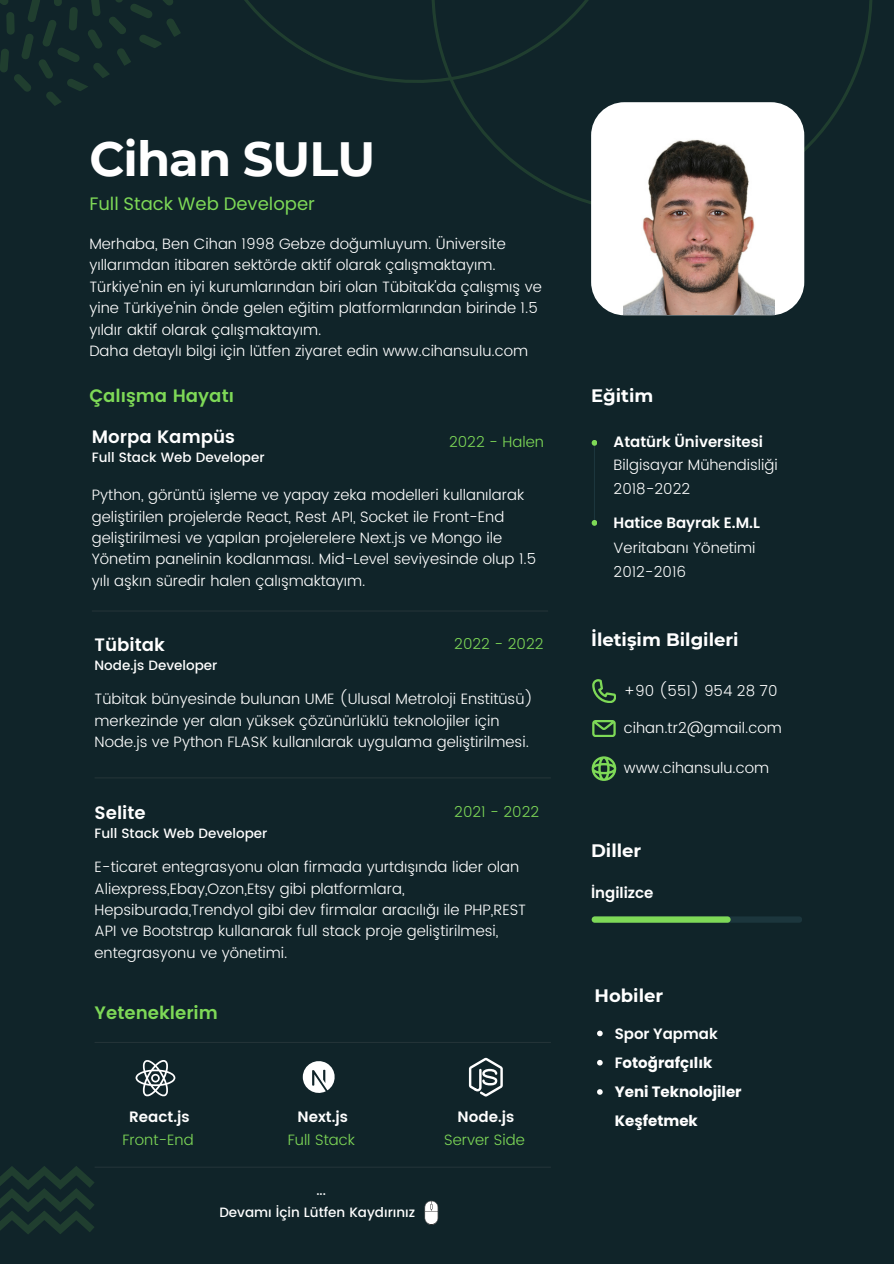
<style>
.page{position:relative;width:894px;height:1264px;background:#fff}
.page>*{position:absolute;margin:0;border:0;box-sizing:border-box;transform-origin:0 0}
.t1{font:700 48px "Montserrat";letter-spacing:-.02em;color:#fff}
.t2{font:700 18px "Montserrat";color:#fff}
.t3{font:600 18px "Poppins";color:#7ed957}
.t4{font:600 18px "Poppins";color:#fff}
.t5{font:18px "Poppins";color:#7ed957}
.t6{font:300 15px/21.3px "Poppins";color:#fff}
.t7{font:600 15px "Poppins";color:#fff}
.t8{font:300 15px "Poppins";color:#7ed957}
.t9{font:700 15px/29.2px "Poppins";color:#fff}
.t10{font:500 13.5px "Poppins";color:#fff}
.s1{font-weight:600}
</style>
<div class="page">
<div style="left:0;top:0;width:893px;height:1263px;background:#102429"></div>
<svg style="left:0;top:0;width:117px;height:106px"></svg>
<svg style="left:117px;top:0;width:755px;height:291px"></svg>
<div style="left:591px;top:102px;width:213px;height:213px;background:#fff;border-radius:33px"></div>
<hr style="left:593px;top:443px;width:2px;height:83px;background:#1c363d">
<svg style="left:591px;top:440px;width:6px;height:6px"></svg>
<svg style="left:591px;top:520px;width:6px;height:6px"></svg>
<div style="left:591px;top:916px;width:211px;height:6px;background:#1c363d;border-radius:3px"></div>
<div style="left:591px;top:916px;width:139px;height:6px;background:#7ed957;border-radius:3px"></div>
<svg style="left:592px;top:720px;width:23px;height:16px"></svg>
<svg style="left:591px;top:756px;width:25px;height:25px"></svg>
<svg style="left:592px;top:679px;width:23px;height:23px"></svg>
<hr style="left:92px;top:610px;width:456px;height:1px;background:#727272">
<hr style="left:95px;top:1041px;width:455px;height:2px;background:#727272">
<hr style="left:95px;top:1166px;width:455px;height:1px;background:#727272">
<img style="left:623px;top:139px;width:151px;height:176px">
<svg style="left:0;top:1166px;width:94px;height:68px"></svg>
<hr style="left:95px;top:777px;width:455px;height:1px;background:#727272">
<svg style="left:424px;top:1200px;width:14px;height:24px"></svg>
<svg style="left:135px;top:1060px;width:40px;height:36px"></svg>
<svg style="left:302px;top:1061px;width:33px;height:32px"></svg>
<svg style="left:469px;top:1057px;width:33px;height:39px"></svg>
<svg style="left:597px;top:1030px;width:5px;height:6px"></svg>
<svg style="left:597px;top:1059px;width:5px;height:6px"></svg>
<svg style="left:597px;top:1089px;width:5px;height:5px"></svg>
<p class="t1" style="left:89px;top:129px;width:287px">Cihan SULU</p>
<p class="t5" style="left:89px;top:191px;width:227px">Full Stack Web Developer</p>
<h4 class="t6" style="left:89px;top:233px;width:454px">Merhaba, Ben Cihan 1998 Gebze doğumluyum. Üniversite yıllarımdan itibaren sektörde aktif olarak çalışmaktayım.<br>Türkiye'nin en iyi kurumlarından biri olan Tübitak'da çalışmış ve yine Türkiye'nin önde gelen eğitim platformlarından birinde 1.5 yıldır aktif olarak çalışmaktayım.</h4>
<p class="t6" style="left:89px;top:340px;width:440px">Daha detaylı bilgi için lütfen ziyaret edin www.cihansulu.com</p>
<h4 class="t3" style="left:89px;top:385px;width:146px">Çalışma Hayatı</h4>
<p class="t4" style="left:92px;top:426px;width:145px">Morpa Kampüs</p>
<h2 class="t10" style="left:92px;top:449px;width:174px">Full Stack Web Developer</h2>
<h2 class="t8" style="left:449px;top:433px;width:96px">2022 - Halen</h2>
<h2 class="t6" style="left:92px;top:484px;width:446px">Python, görüntü işleme ve yapay zeka modelleri kullanılarak geliştirilen projelerde React, Rest API, Socket ile Front-End geliştirilmesi ve yapılan projelerelere Next.js ve Mongo ile Yönetim panelinin kodlanması. Mid-Level seviyesinde olup 1.5 yılı aşkın süredir halen çalışmaktayım.</h2>
<h4 class="t4" style="left:95px;top:633px;width:72px">Tübitak</h4>
<p class="t8" style="left:454px;top:635px;width:91px">2022 - 2022</p>
<h2 class="t6" style="left:95px;top:688px;width:440px">Tübitak bünyesinde bulunan UME (Ulusal Metroloji Enstitüsü) merkezinde yer alan yüksek çözünürlüklü teknolojiler için<br>Node.js ve Python FLASK kullanılarak uygulama geliştirilmesi.</h2>
<p class="t10" style="left:95px;top:657px;width:124px">Node.js Developer</p>
<h2 class="t4" style="left:95px;top:801px;width:53px">Selite</h2>
<h4 class="t10" style="left:95px;top:825px;width:174px">Full Stack Web Developer</h4>
<p class="t8" style="left:454px;top:803px;width:86px">2021 - 2022</p>
<h2 class="t6" style="left:95px;top:856px;width:433px">E-ticaret entegrasyonu olan firmada yurtdışında lider olan Aliexpress,Ebay,Ozon,Etsy gibi platformlara, Hepsiburada,Trendyol gibi dev firmalar aracılığı ile PHP,REST API ve Bootstrap kullanarak full stack proje geliştirilmesi, entegrasyonu ve yönetimi.</h2>
<p class="t3" style="left:95px;top:1002px;width:125px">Yeteneklerim</p>
<p class="t7" style="left:129px;top:1108px;width:62px">React.js</p>
<p class="t8" style="left:122px;top:1131px;width:73px">Front-End</p>
<h1 class="t7" style="left:297px;top:1108px;width:52px">Next.js</h1>
<h3 class="t8" style="left:288px;top:1131px;width:68px">Full Stack</h3>
<p class="t10" style="left:316px;top:1182px;width:11px">...</p>
<h4 class="t10" style="left:219px;top:1204px;width:197px">Devamı İçin Lütfen Kaydırınız</h4>
<p class="t7" style="left:457px;top:1108px;width:58px">Node.js</p>
<p class="t8" style="left:444px;top:1131px;width:82px">Server Side</p>
<p class="t2" style="left:591px;top:385px;width:64px">Eğitim</p>
<h4 class="t7" style="left:613px;top:431px;width:151px">Atatürk Üniversitesi</h4>
<p class="t6" style="left:613px;top:454px;width:165px">Bilgisayar Mühendisliği</p>
<p class="t6" style="left:613px;top:478px;width:78px">2018-2022</p>
<p class="t7" style="left:613px;top:512px;width:148px">Hatice Bayrak E.M.L</p>
<h2 class="t6" style="left:613px;top:537px;width:143px">Veritabanı Yönetimi</h2>
<p class="t6" style="left:613px;top:561px;width:74px">2012-2016</p>
<p class="t2" style="left:591px;top:629px;width:147px">İletişim Bilgileri</p>
<p class="t6" style="left:623px;top:679px;width:155px">+90 (551) 954 28 70</p>
<p class="t6" style="left:623px;top:717px;width:159px">cihan.tr2@gmail.com</p>
<h2 class="t6" style="left:623px;top:757px;width:147px">www.cihansulu.com</h2>
<h4 class="t2" style="left:591px;top:839px;width:52px">Diller</h4>
<p class="t7" style="left:591px;top:882px;width:64px">İngilizce</p>
<p class="t2" style="left:594px;top:984px;width:70px">Hobiler</p>
<p class="t7" style="left:614px;top:1022px;width:104px">Spor Yapmak</p>
<h4 class="t9" style="left:614px;top:1047px;width:99px"><span class="s1">F</span>otoğrafçılık</h4>
<p class="t9" style="left:614px;top:1077px;width:128px">Yeni Teknolojiler<br>Keşfetmek</p>
</div>
